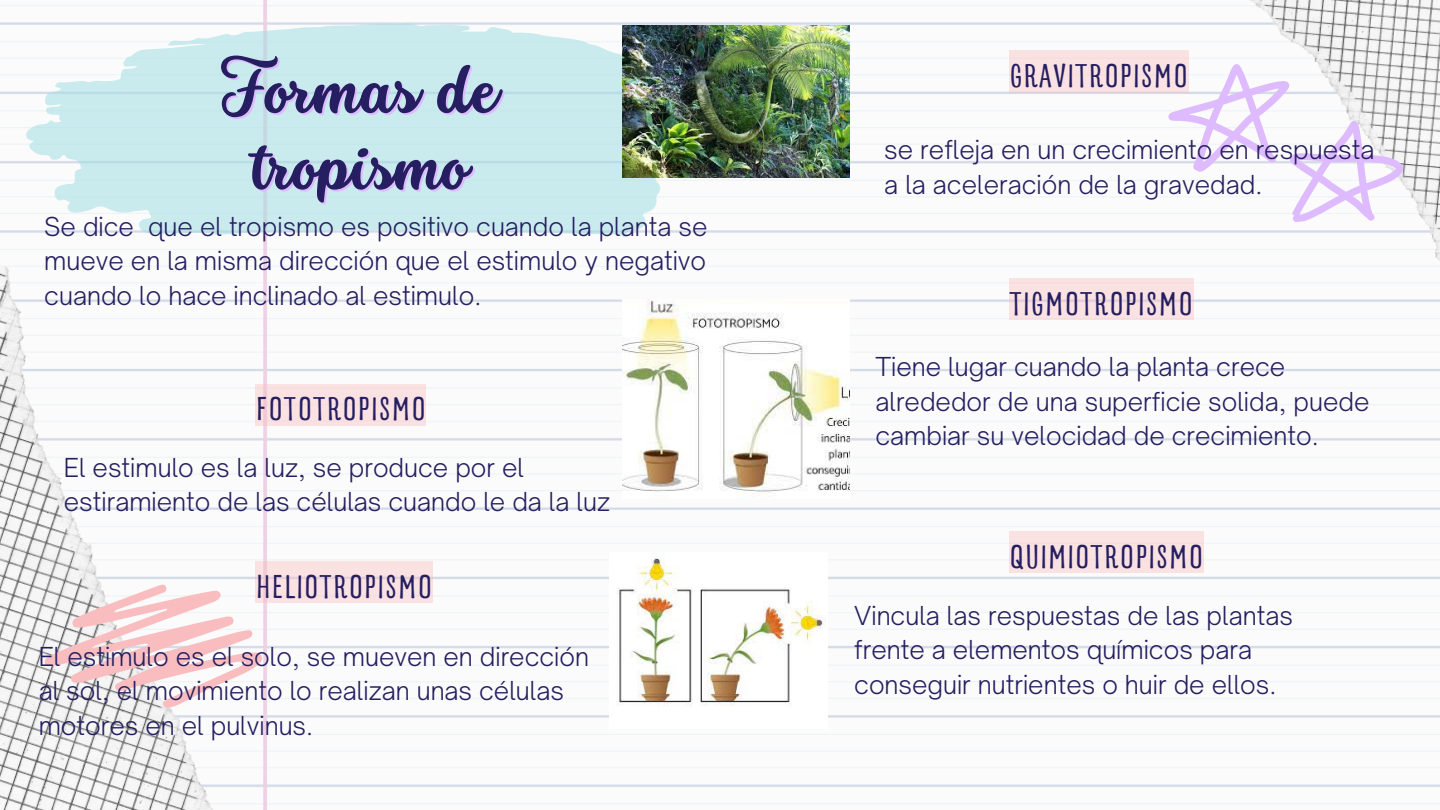
<style>
.page{position:relative;width:1440px;height:810px;background:#fff}
.page>*{position:absolute;margin:0;border:0;box-sizing:border-box;transform-origin:0 0}
.t1{font:64px "Stars Love";color:#251e60}
.t2{font:35px "Nefelibata Pen Sans";color:#251e60}
.t3{font:300 25px/34.5px "Open Sauce One";color:#251e60}
</style>
<div class="page">
<img style="left:0;top:5px;width:1440px;height:799px">
<img style="left:1131px;top:0;width:309px;height:325px">
<img style="left:0;top:259px;width:402px;height:551px">
<svg style="left:18px;top:0;width:665px;height:299px;fill:#caebed"></svg>
<svg style="left:45px;top:583px;width:218px;height:125px"></svg>
<svg style="left:1162px;top:59px;width:247px;height:169px"></svg>
<img style="left:610px;top:553px;width:217px;height:175px">
<img style="left:623px;top:26px;width:226px;height:151px">
<img style="left:623px;top:299px;width:226px;height:200px">
<div style="left:255px;top:384px;width:171px;height:42px;background:#fae1e2"></div>
<div style="left:255px;top:561px;width:178px;height:42px;background:#f9bdc0;opacity:.41"></div>
<div style="left:1009px;top:50px;width:179px;height:42px;background:#fae1e2"></div>
<div style="left:1009px;top:278px;width:184px;height:42px;background:#fae1e2"></div>
<div style="left:1009px;top:531px;width:195px;height:42px;background:#fae1e2"></div>
<h2 class="t1" style="left:221px;top:54px;width:277px">Formas de</h2>
<p class="t1" style="left:251px;top:130px;width:218px">tropismo</p>
<p class="t3" style="left:44px;top:209px;width:665px;text-align:justify">Se dice que el tropismo es positivo cuando la planta se mueve en la misma dirección que el estimulo y negativo cuando lo hace inclinado al estimulo.</p>
<p class="t2" style="left:255px;top:384px;width:172px">FOTOTROPISMO</p>
<p class="t3" style="left:64px;top:450px;width:548px">El estimulo es la luz, se produce por el estiramiento de las células cuando le da la luz</p>
<h2 class="t2" style="left:255px;top:561px;width:179px">HELIOTROPISMO</h2>
<p class="t3" style="left:39px;top:639px;width:552px">El estimulo es el solo, se mueven en dirección al sol, el movimiento lo realizan unas células motores en el pulvinus.</p>
<p class="t2" style="left:1009px;top:50px;width:181px">GRAVITROPISMO</p>
<p class="t3" style="left:884px;top:133px;width:492px">se refleja en un crecimiento en respuesta a la aceleración de la gravedad.</p>
<h2 class="t2" style="left:1009px;top:278px;width:186px">TIGMOTROPISMO</h2>
<p class="t3" style="left:875px;top:349px;width:496px">Tiene lugar cuando la planta crece alrededor de una superficie solida, puede cambiar su velocidad de crecimiento.</p>
<h2 class="t2" style="left:1009px;top:531px;width:196px">QUIMIOTROPISMO</h2>
<p class="t3" style="left:854px;top:598px;width:440px">Vincula las respuestas de las plantas frente a elementos químicos para conseguir nutrientes o huir de ellos.</p>
</div>
